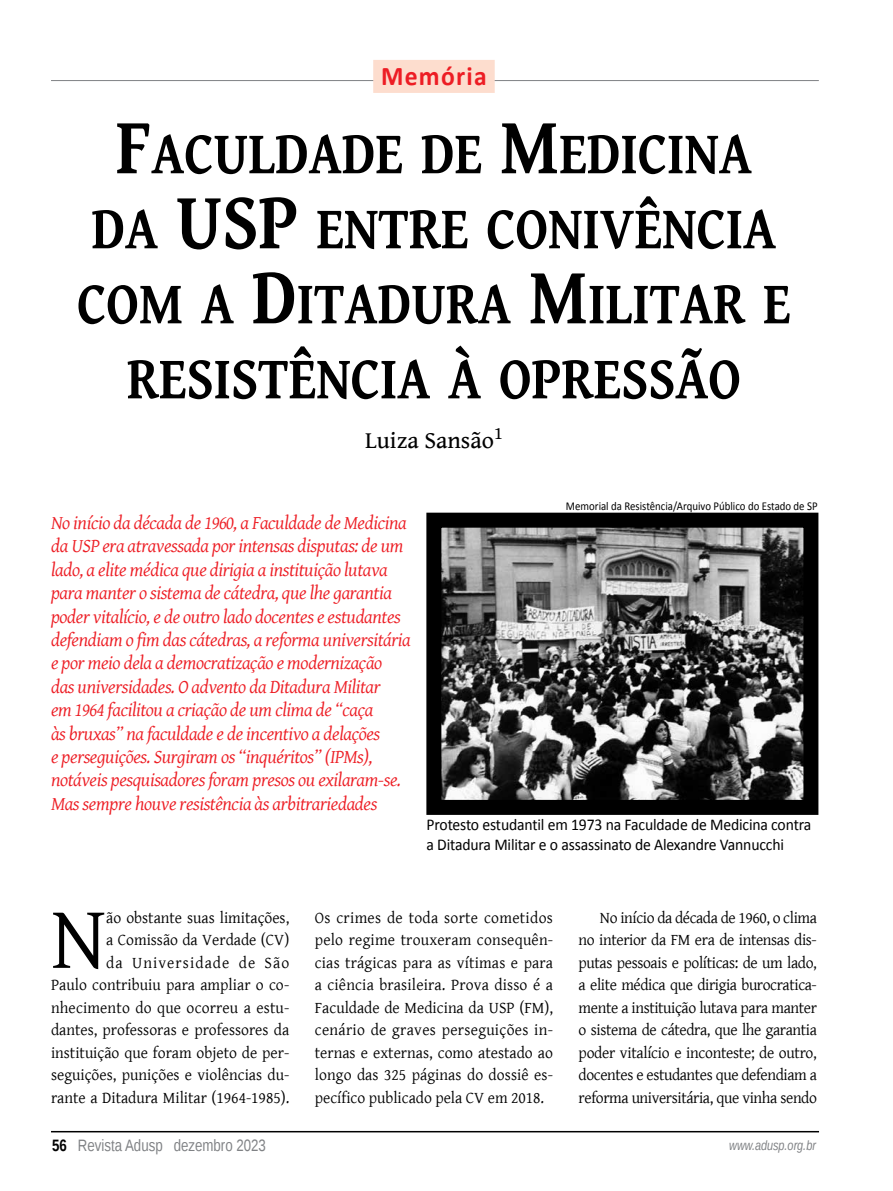
<style>
.page{position:relative;width:893px;height:1191px;background:#fff}
.page>*{position:absolute;margin:0;border:0;box-sizing:border-box;transform-origin:0 0}
.t1{font:89.7px "Gentium Basic";color:#000;scale:.95 1}
.t2{font:700 60.75px/75px "Gentium Book Basic";color:#000;text-align:center;scale:.85 1}
.t3{font:700 27px "Calibri";letter-spacing:.05em;color:#ed1d24;scale:.95 1}
.t4{font:24px "Gentium Book Basic";color:#000}
.t5{font:italic 19.5px/23.4px "Gentium Basic";letter-spacing:-.02em;color:#ed1d24}
.t6{font:16.5px/22.5px "Gentium Basic";color:#000;text-align:justify;scale:.95 1}
.t7{font:16.5px/19.8px "Calibri";letter-spacing:-.01em;color:#000;scale:.95 1}
.t8{font:16.5px "Liberation Sans Narrow";color:#808285}
.t9{font:italic 13.5px "Liberation Sans Narrow";color:#808285}
.t10{font:12px "Calibri";color:#000;scale:.9 1}
.s1{font-size:81px}
.s2{font-weight:700;color:#000}
</style>
<div class="page">
<hr style="left:51px;top:1131px;width:768px;height:1px;background:#000">
<hr style="left:51px;top:80px;width:768px;height:1px;background:#808285">
<div style="left:373px;top:60px;width:122px;height:33px;background:#fdddce"></div>
<img style="left:442px;top:528px;width:360px;height:271px">
<div style="left:426px;top:512px;width:392px;height:303px;border:15px solid #000"></div>
<h3 class="t3" style="left:381px;top:59px;width:113px">Memória</h3>
<h2 class="t2" style="left:77px;top:114px;width:841px"><span class="s1">F</span>ACULDADE DE <span class="s1">M</span>EDICINA<br>DA <span class="s1">USP</span> ENTRE CONIVÊNCIA<br>COM A <span class="s1">D</span>ITADURA <span class="s1">M</span>ILITAR E<br>RESISTÊNCIA À OPRESSÃO</h2>
<h3 class="t4" style="left:365px;top:423px;width:139px">Luiza Sansão<sup>1</sup></h3>
<p class="t5" style="left:51px;top:510px;width:361px">No início da década de 1960, a Faculdade de Medicina da USP era atravessada por intensas disputas: de um lado, a elite médica que dirigia a instituição lutava para manter o sistema de cátedra, que lhe garantia poder vitalício, e de outro lado docentes e estudantes defendiam o fim das cátedras, a reforma universitária e por meio dela a democratização e modernização<br>das universidades. O advento da Ditadura Militar<br>em 1964 facilitou a criação de um clima de “caça<br>às bruxas” na faculdade e de incentivo a delações<br>e perseguições. Surgiram os “inquéritos” (IPMs), notáveis pesquisadores foram presos ou exilaram-se.<br>Mas sempre houve resistência às arbitrariedades</p>
<p class="t10" style="left:566px;top:499px;width:281px">Memorial da Resistência/Arquivo Público do Estado de SP</p>
<p class="t7" style="left:427px;top:815px;width:406px">Protesto estudantil em 1973 na Faculdade de Medicina contra a Ditadura Militar e o assassinato de Alexandre Vannucchi</p>
<p class="t6" style="left:51px;top:905px;width:252px;text-align:right">ão obstante suas limitações,<br>a Comissão da Verdade (CV)<br>da Universidade de São<br>Paulo contribuiu para ampliar o co&shy;nhecimento do que ocorreu a estu&shy;dantes, professoras e professores da instituição que foram objeto de per&shy;seguições, punições e violências du&shy;rante a Ditadura Militar (1964-1985).</p>
<p class="t6" style="left:315px;top:905px;width:252px">Os crimes de toda sorte cometidos pelo regime trouxeram consequên&shy;cias trágicas para as vítimas e para a ciência brasileira. Prova disso é a Faculdade de Medicina da USP (FM), cenário de graves perseguições in&shy;ternas e externas, como atestado ao longo das 325 páginas do dossiê es&shy;pecífico publicado pela CV em 2018.</p>
<p class="t6" style="left:579px;top:905px;width:252px;text-indent:21px">No início da década de 1960, o clima no interior da FM era de intensas dis&shy;putas pessoais e políticas: de um lado, a elite médica que dirigia burocratica&shy;mente a instituição lutava para manter o sistema de cátedra, que lhe garantia poder vitalício e inconteste; de outro, docentes e estudantes que defendiam a reforma universitária, que vinha sendo</p>
<h1 class="t1" style="left:51px;top:873px;width:60px">N</h1>
<p class="t8" style="left:52px;top:1135px;width:215px"><span class="s2">56</span> Revista Adusp dezembro 2023</p>
<p class="t9" style="left:729px;top:1136px;width:88px">www.adusp.org.br</p>
</div>
